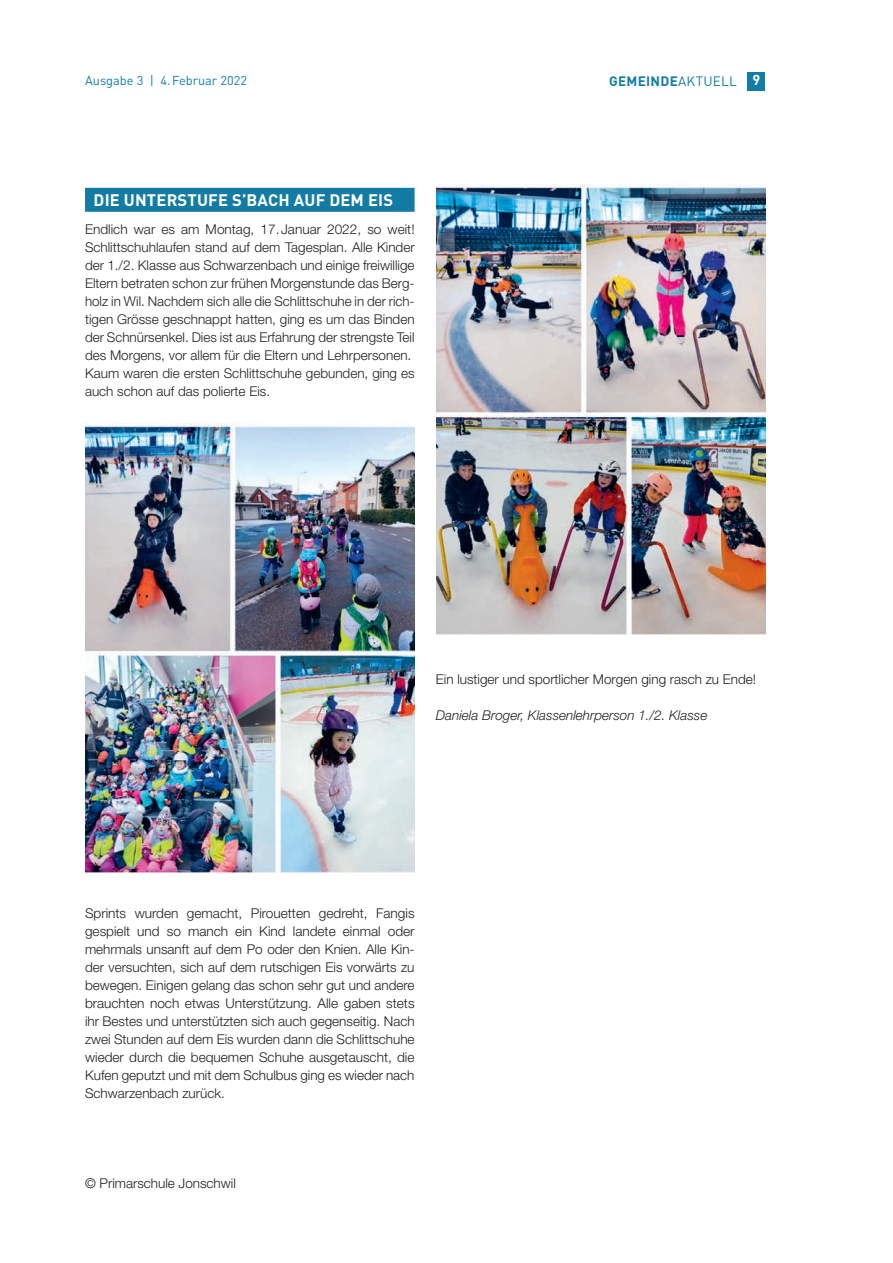
<style>
.page{position:relative;width:893px;height:1263px;background:#fff}
.page>*{position:absolute;margin:0;border:0;box-sizing:border-box;transform-origin:0 0}
.t1{font:700 16.5px "DIN Pro";letter-spacing:.01em;color:#fff}
.t2{font:300 13.5px/18px "Helvetica Neue LT Std";color:#231f20}
.t3{font:italic 300 13.5px "Helvetica Neue LT Std";color:#231f20}
.t4{font:700 13.5px "DIN Pro";letter-spacing:.02em;color:#137ca4}
.t5{font:12.75px "DIN Pro";color:#137ca4}
.s1{font-weight:400}
.s2{font-size:14.4px;color:#fff}
</style>
<div class="page">
<div style="left:85px;top:188px;width:330px;height:24px;background:#137ca4"></div>
<img style="left:85px;top:423px;width:330px;height:450px">
<img style="left:436px;top:184px;width:330px;height:451px">
<div style="left:747px;top:72px;width:18px;height:18px;background:#137ca4"></div>
<p class="t5" style="left:85px;top:72px;width:164px">Ausgabe 3 | 4.Februar 2022</p>
<p class="t4" style="left:609px;top:71px;width:153px">GEMEINDE<span class="s1">AKTUELL</span> <span class="s2">9</span></p>
<p class="t1" style="left:94px;top:189px;width:301px">DIE UNTERSTUFE S’BACH AUF DEM EIS</p>
<p class="t2" style="left:85px;top:220px;width:331px">Endlich war es am Montag, 17.Januar 2022, so weit!<br>Schlittschuhlaufen stand auf dem Tagesplan. Alle Kinder der 1./2. Klasse aus Schwarzenbach und einige freiwillige Eltern betraten schon zur frühen Morgenstunde das Berg&shy;holz in Wil. Nachdem sich alle die Schlittschuhe in der rich&shy;tigen Grösse geschnappt hatten, ging es um das Binden der Schnürsenkel. Dies ist aus Erfahrung der strengste Teil des Morgens, vor allem für die Eltern und Lehrpersonen.<br>Kaum waren die ersten Schlittschuhe gebunden, ging es auch schon auf das polierte Eis.</p>
<p class="t2" style="left:436px;top:670px;width:322px">Ein lustiger und sportlicher Morgen ging rasch zu Ende!</p>
<p class="t3" style="left:436px;top:707px;width:273px">Daniela Broger, Klassenlehrperson 1./2. Klasse</p>
<p class="t2" style="left:85px;top:904px;width:331px;text-align:justify">Sprints wurden gemacht, Pirouetten gedreht, Fangis gespielt und so manch ein Kind landete einmal oder mehrmals unsanft auf dem Po oder den Knien. Alle Kin&shy;der versuchten, sich auf dem rutschigen Eis vorwärts zu bewegen. Einigen gelang das schon sehr gut und andere brauchten noch etwas Unterstützung. Alle gaben stets ihr Bestes und unterstützten sich auch gegenseitig. Nach zwei Stunden auf dem Eis wurden dann die Schlittschuhe wieder durch die bequemen Schuhe ausgetauscht, die Kufen geputzt und mit dem Schulbus ging es wieder nach Schwarzenbach zurück.</p>
<p class="t2" style="left:85px;top:1174px;width:152px">© Primarschule Jonschwil</p>
</div>
